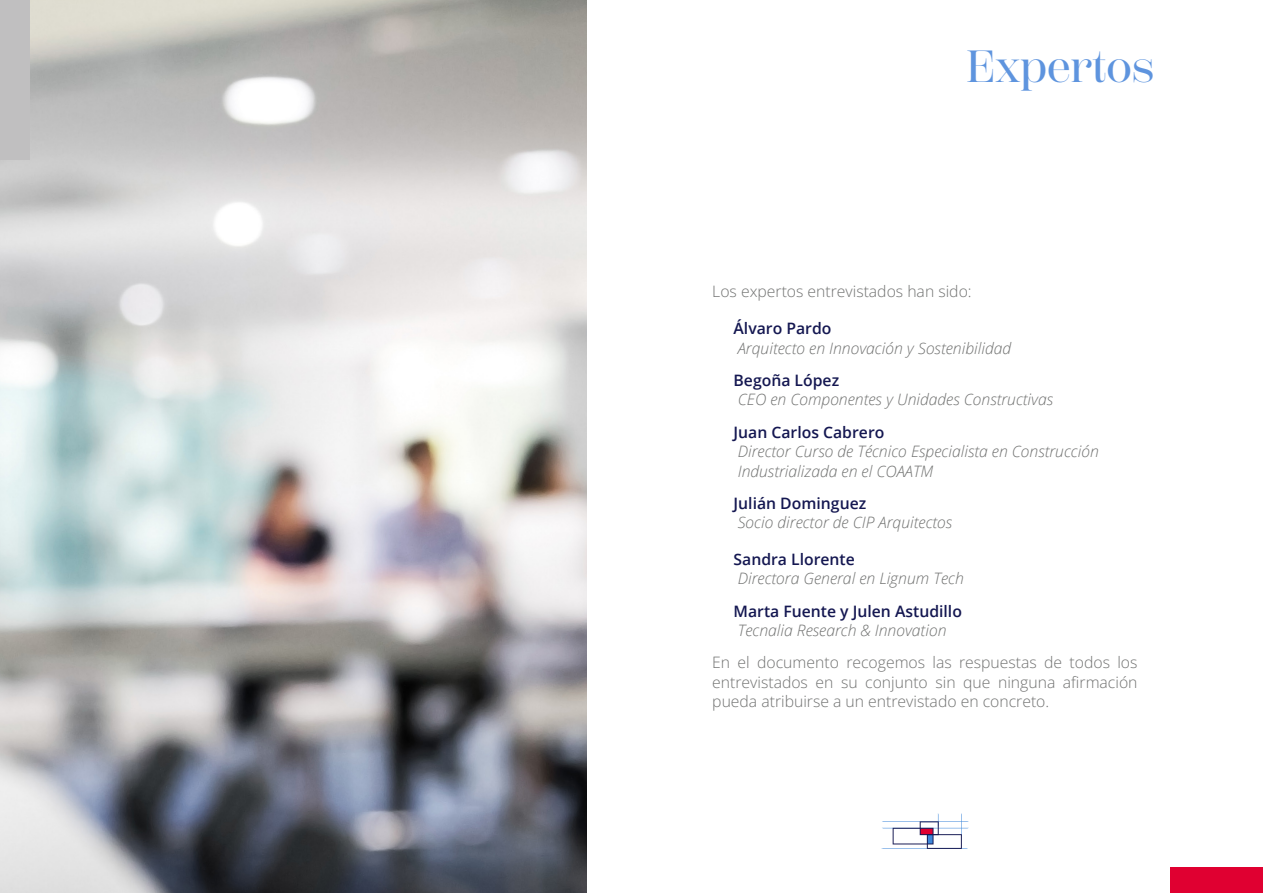
<style>
.page{position:relative;width:1263px;height:893px;background:#fff}
.page>*{position:absolute;margin:0;border:0;box-sizing:border-box;transform-origin:0 0}
._001_Capitulos{font:500 45px "Scotch Display";color:#5e94de}
.texto_comun{font:italic 300 15.75px/19.5px "Open Sans";color:#717271}
.texto_comun-2{font:300 15.75px/19.5px "Open Sans";color:#717271;text-align:justify}
.s1{font-weight:600;font-style:normal;color:#141751}
</style>
<div class="page">
<img style="left:0;top:0;width:587px;height:893px">
<svg style="left:881px;top:813px;width:88px;height:36px"></svg>
<div style="left:0;top:0;width:30px;height:160px;background:#c0bfc0"></div>
<div style="left:1170px;top:867px;width:93px;height:26px;background:#e00031"></div>
<p class="_001_Capitulos" style="left:966px;top:40px;width:190px">Expertos</p>
<p class="texto_comun-2" style="left:712px;top:282px;width:261px">Los expertos entrevistados han sido:</p>
<p class="texto_comun" style="left:733px;top:318px;width:279px"><span class="s1">Álvaro Pardo<br></span>Arquitecto en Innovación y Sostenibilidad</p>
<p class="texto_comun" style="left:733px;top:370px;width:321px"><span class="s1">Begoña López<br></span>CEO en Componentes y Unidades Constructivas</p>
<p class="texto_comun" style="left:733px;top:421px;width:367px"><span class="s1">Juan Carlos Cabrero<br></span>Director Curso de Técnico Especialista en Construcción<br>Industrializada en el COAATM</p>
<p class="texto_comun" style="left:733px;top:493px;width:220px"><span class="s1">Julián Dominguez<br></span>Socio director de CIP Arquitectos</p>
<p class="texto_comun" style="left:733px;top:549px;width:232px"><span class="s1">Sandra Llorente<br></span>Directora General en Lignum Tech</p>
<p class="texto_comun" style="left:733px;top:600px;width:230px"><span class="s1">Marta Fuente y Julen Astudillo<br></span>Tecnalia Research &amp; Innovation</p>
<p class="texto_comun-2" style="left:712px;top:652px;width:427px">En el documento recogemos las respuestas de todos los entrevistados en su conjunto sin que ninguna afirmación pueda atribuirse a un entrevistado en concreto.</p>
</div>
